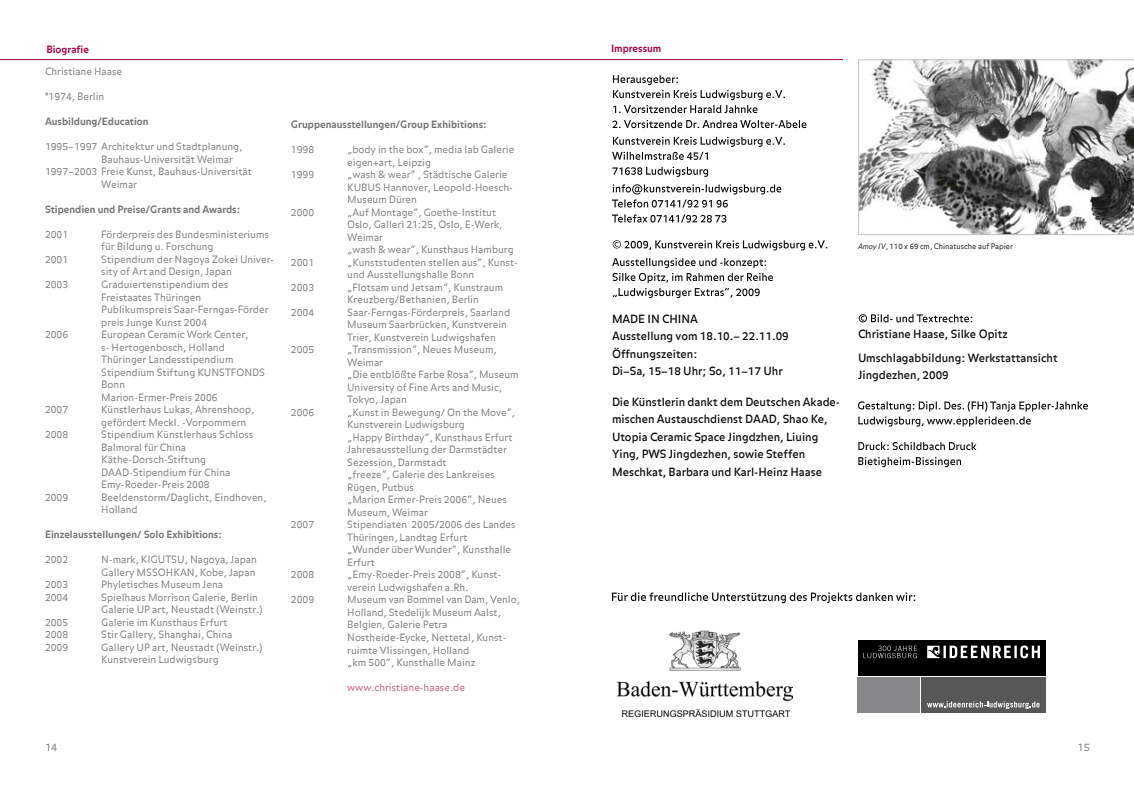
<style>
.page{position:relative;width:1134px;height:798px;background:#fff}
.page>*{position:absolute;margin:0;border:0;box-sizing:border-box;transform-origin:0 0}
.t1{font:11.25px/17.5px "Balance";color:#000}
.t2{font:300 10.62px "Balance";color:#6f7071}
.t3{font:300 10px/12.5px "Balance";color:#6f7071}
.t4{font:700 10px "Balance";color:#6f7071}
.t5{font:300 10px "Balance";color:#bf4d7b}
.t6{font:700 10px "Balance";color:#a40042}
.t7{font:300 7.5px "Balance";color:#000}
.s1{font-style:italic}
</style>
<div class="page">
<svg style="left:858px;top:59px;width:276px;height:176px"></svg>
<img style="left:616px;top:630px;width:177px;height:86px">
<svg style="left:858px;top:675px;width:187px;height:1px"></svg>
<div style="left:858px;top:639px;width:187px;height:36px;background:#000"></div>
<div style="left:921px;top:677px;width:124px;height:36px;background:#565757"></div>
<div style="left:858px;top:677px;width:62px;height:36px;background:#868889"></div>
<svg style="left:927px;top:701px;width:113px;height:7px"></svg>
<svg style="left:863px;top:645px;width:54px;height:13px"></svg>
<svg style="left:927px;top:645px;width:113px;height:13px"></svg>
<hr style="left:0;top:59px;width:843px;height:1px;background:#a40042">
<svg style="left:612px;top:592px;width:303px;height:11px"></svg>
<svg style="left:612px;top:214px;width:114px;height:8px"></svg>
<svg style="left:612px;top:184px;width:169px;height:23px"></svg>
<svg style="left:612px;top:167px;width:96px;height:10px"></svg>
<svg style="left:612px;top:137px;width:173px;height:23px"></svg>
<svg style="left:612px;top:120px;width:194px;height:8px"></svg>
<svg style="left:613px;top:75px;width:172px;height:38px"></svg>
<svg style="left:612px;top:258px;width:161px;height:40px"></svg>
<svg style="left:613px;top:240px;width:214px;height:10px"></svg>
<svg style="left:858px;top:457px;width:103px;height:10px"></svg>
<svg style="left:858px;top:442px;width:118px;height:8px"></svg>
<svg style="left:858px;top:401px;width:230px;height:25px"></svg>
<svg style="left:859px;top:314px;width:113px;height:8px"></svg>
<p class="t6" style="left:46px;top:43px;width:44px">Biografie</p>
<p class="t6" style="left:611px;top:43px;width:52px">Impressum</p>
<p class="t3" style="left:45px;top:66px;width:79px">Christiane Haase</p>
<p class="t3" style="left:45px;top:91px;width:61px">*1974, Berlin</p>
<p class="t4" style="left:45px;top:116px;width:105px">Ausbildung/Education</p>
<p class="t3" style="left:45px;top:141px;width:199px">1995–1997 Architektur und Stadtplanung,</p>
<p class="t3" style="left:101px;top:154px;width:133px">Bauhaus-Universität Weimar</p>
<p class="t3" style="left:45px;top:166px;width:208px">1997–2003 Freie Kunst, Bauhaus-Universität</p>
<p class="t3" style="left:101px;top:179px;width:37px">Weimar</p>
<p class="t4" style="left:45px;top:203px;width:197px">Stipendien und Preise/Grants and Awards:</p>
<p class="t3" style="left:45px;top:229px;width:25px">2001</p>
<p class="t3" style="left:101px;top:229px;width:169px">Förderpreis des Bundesministeriums für Bildung u. Forschung</p>
<p class="t3" style="left:45px;top:254px;width:25px">2001</p>
<p class="t3" style="left:101px;top:254px;width:174px">Stipendium der Nagoya Zokei Univer&shy;sity of Art and Design, Japan</p>
<p class="t3" style="left:45px;top:279px;width:25px">2003</p>
<p class="t3" style="left:101px;top:279px;width:169px">Graduiertenstipendium des<br>Freistaates Thüringen<br>Publikumspreis Saar-Ferngas-Förder preis Junge Kunst 2004</p>
<p class="t3" style="left:45px;top:329px;width:25px">2006</p>
<p class="t3" style="left:101px;top:329px;width:165px">European Ceramic Work Center,<br>s- Hertogenbosch, Holland<br>Thüringer Landesstipendium<br>Stipendium Stiftung KUNSTFONDS<br>Bonn<br>Marion-Ermer-Preis 2006</p>
<p class="t3" style="left:45px;top:404px;width:25px">2007</p>
<p class="t3" style="left:101px;top:404px;width:155px">Künstlerhaus Lukas, Ahrenshoop, gefördert Meckl. -Vorpommern</p>
<p class="t3" style="left:45px;top:429px;width:25px">2008</p>
<p class="t3" style="left:101px;top:429px;width:154px">Stipendium Künstlerhaus Schloss<br>Balmoral für China<br>Käthe-Dorsch-Stiftung<br>DAAD-Stipendium für China<br>Emy-Roeder-Preis 2008</p>
<p class="t3" style="left:45px;top:491px;width:25px">2009</p>
<p class="t3" style="left:101px;top:491px;width:167px">Beeldenstorm/Daglicht, Eindhoven,<br>Holland</p>
<p class="t4" style="left:45px;top:528px;width:179px">Einzelausstellungen/ Solo Exhibitions:</p>
<p class="t3" style="left:45px;top:554px;width:25px">2002</p>
<p class="t3" style="left:101px;top:554px;width:157px">N-mark, KIGUTSU, Nagoya, Japan<br>Gallery MSSOHKAN, Kobe, Japan</p>
<p class="t3" style="left:45px;top:579px;width:25px">2003</p>
<p class="t3" style="left:101px;top:579px;width:123px">Phyletisches Museum Jena</p>
<p class="t3" style="left:45px;top:591px;width:25px">2004</p>
<p class="t3" style="left:101px;top:591px;width:163px">Spielhaus Morrison Galerie, Berlin<br>Galerie UP art, Neustadt (Weinstr.)</p>
<p class="t3" style="left:45px;top:616px;width:25px">2005</p>
<p class="t3" style="left:101px;top:616px;width:128px">Galerie im Kunsthaus Erfurt</p>
<p class="t3" style="left:45px;top:629px;width:25px">2008</p>
<p class="t3" style="left:101px;top:629px;width:133px">Stir Gallery, Shanghai, China</p>
<p class="t3" style="left:45px;top:641px;width:25px">2009</p>
<p class="t3" style="left:101px;top:641px;width:163px">Gallery UP art, Neustadt (Weinstr.)<br>Kunstverein Ludwigsburg</p>
<p class="t4" style="left:291px;top:118px;width:197px">Gruppenausstellungen/Group Exhibitions:</p>
<p class="t3" style="left:291px;top:144px;width:25px">1998</p>
<p class="t3" style="left:347px;top:144px;width:169px">„body in the box“, media lab Galerie eigen+art, Leipzig</p>
<p class="t3" style="left:291px;top:169px;width:25px">1999</p>
<p class="t3" style="left:347px;top:169px;width:167px">„wash &amp; wear“ , Städtische Galerie<br>KUBUS Hannover, Leopold-Hoesch-<br>Museum Düren</p>
<p class="t3" style="left:291px;top:206px;width:25px">2000</p>
<p class="t3" style="left:347px;top:206px;width:168px">„Auf Montage“, Goethe-Institut<br>Oslo, Galleri 21:25, Oslo, E-Werk,<br>Weimar<br>„wash &amp; wear“, Kunsthaus Hamburg</p>
<p class="t3" style="left:291px;top:256px;width:25px">2001</p>
<p class="t3" style="left:347px;top:256px;width:172px">„Kunststudenten stellen aus“, Kunst&shy;und Ausstellungshalle Bonn</p>
<p class="t3" style="left:291px;top:281px;width:25px">2003</p>
<p class="t3" style="left:347px;top:281px;width:157px">„Flotsam und Jetsam“, Kunstraum<br>Kreuzberg/Bethanien, Berlin</p>
<p class="t3" style="left:291px;top:306px;width:25px">2004</p>
<p class="t3" style="left:347px;top:306px;width:164px">Saar-Ferngas-Förderpreis, Saarland<br>Museum Saarbrücken, Kunstverein<br>Trier, Kunstverein Ludwigshafen</p>
<p class="t3" style="left:291px;top:344px;width:25px">2005</p>
<p class="t3" style="left:347px;top:344px;width:173px">„Transmission“, Neues Museum,<br>Weimar<br>„Die entblößte Farbe Rosa“, Museum<br>University of Fine Arts and Music,<br>Tokyo, Japan</p>
<p class="t3" style="left:291px;top:406px;width:25px">2006</p>
<p class="t3" style="left:347px;top:406px;width:169px">„Kunst in Bewegung/ On the Move“,<br>Kunstverein Ludwigsburg<br>„Happy Birthday“, Kunsthaus Erfurt<br>Jahresausstellung der Darmstädter<br>Sezession, Darmstadt<br>„freeze“, Galerie des Lankreises<br>Rügen, Putbus<br>„Marion Ermer-Preis 2006“, Neues<br>Museum, Weimar</p>
<p class="t3" style="left:291px;top:519px;width:25px">2007</p>
<p class="t3" style="left:347px;top:519px;width:170px">Stipendiaten 2005/2006 des Landes<br>Thüringen, Landtag Erfurt<br>„Wunder über Wunder“, Kunsthalle<br>Erfurt</p>
<p class="t3" style="left:291px;top:569px;width:25px">2008</p>
<p class="t3" style="left:347px;top:569px;width:156px">„Emy-Roeder-Preis 2008“, Kunst&shy;verein Ludwigshafen a.Rh.</p>
<p class="t3" style="left:291px;top:594px;width:25px">2009</p>
<p class="t3" style="left:347px;top:594px;width:174px">Museum van Bommel van Dam, Venlo,<br>Holland, Stedelijk Museum Aalst,<br>Belgien, Galerie Petra<br>Nostheide-Eycke, Nettetal, Kunst&shy;ruimte Vlissingen, Holland<br>„km 500“, Kunsthalle Mainz</p>
<p class="t5" style="left:347px;top:681px;width:119px">www.christiane-haase.de</p>
<p class="t1" style="left:612px;top:310px;width:178px">MADE IN CHINA<br>Ausstellung vom 18.10.– 22.11.09<br>Öffnungszeiten:<br>Di–Sa, 15–18 Uhr; So, 11–17 Uhr</p>
<p class="t1" style="left:612px;top:393px;width:230px">Die Künstlerin dankt dem Deutschen Akade&shy;mischen Austauschdienst DAAD, Shao Ke, Utopia Ceramic Space Jingdzhen, Liuing Ying, PWS Jingdezhen, sowie Steffen Meschkat, Barbara und Karl-Heinz Haase</p>
<p class="t7" style="left:858px;top:242px;width:157px"><span class="s1">Amoy IV</span>, 110 x 69 cm, Chinatusche auf Papier</p>
<p class="t1" style="left:858px;top:322px;width:201px;line-height:24.1px">Christiane Haase, Silke Opitz<br>Umschlagabbildung: Werkstattansicht</p>
<p class="t1" style="left:858px;top:367px;width:92px">Jingdezhen, 2009</p>
<p class="t2" style="left:45px;top:740px;width:14px">14</p>
<p class="t2" style="left:1077px;top:740px;width:14px">15</p>
</div>
